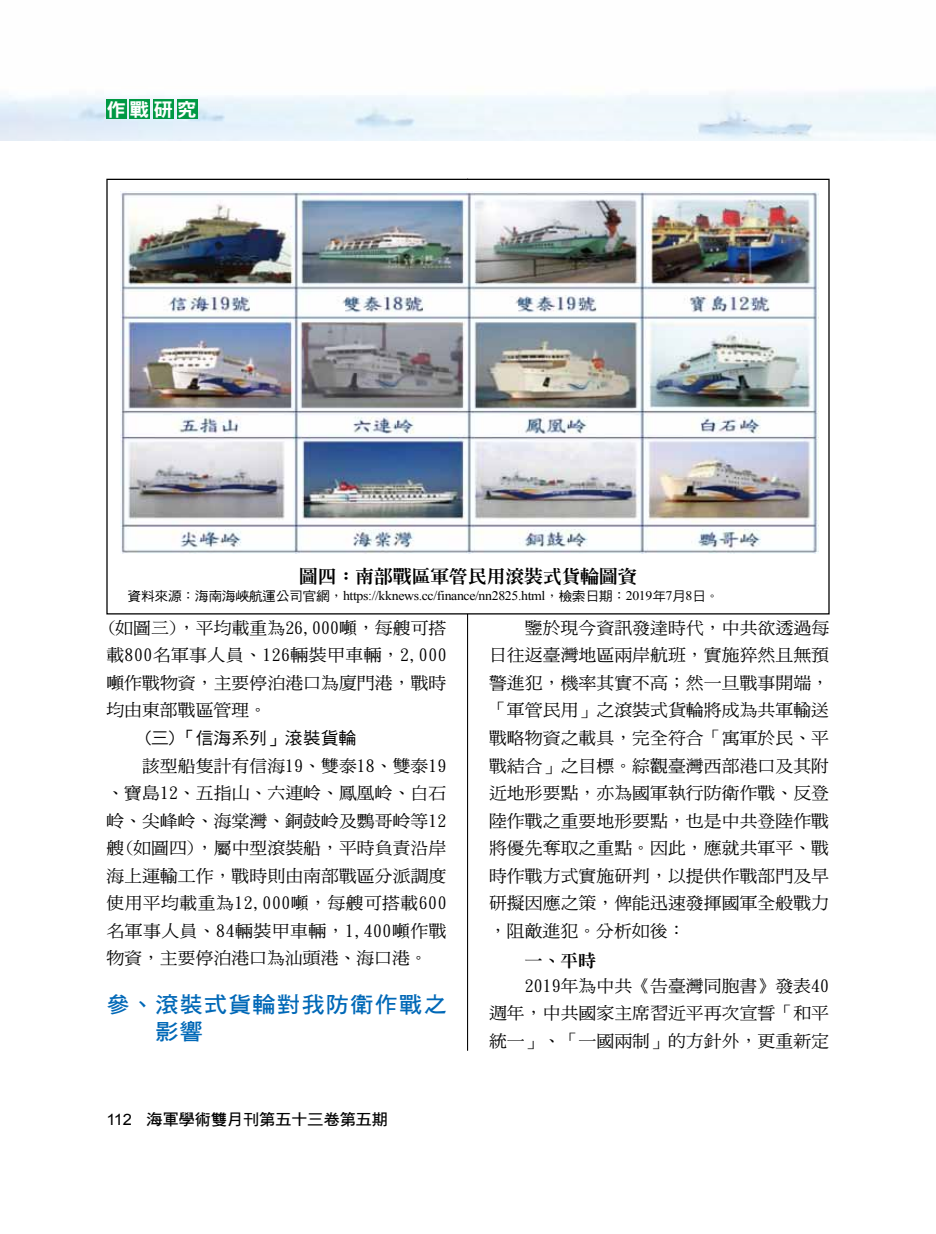
<style>
.page{position:relative;width:936px;height:1234px;background:#fff}
.page>*{position:absolute;margin:0;border:0;box-sizing:border-box;transform-origin:0 0}
.t1{font:22.2px/27.5px "DF Hei Bd HK BF";letter-spacing:.04em;color:#0068b7;scale:1.05 1}
.t2{font:18.6px "DFN Hei XB HK BF";color:#fff;scale:1.05 1}
.t3{font:800 17.85px "Inn Ming";color:#000;scale:1.05 1}
.t4{font:16.95px/27.5px "DF Ming Md HK BF";color:#000;text-align:justify;scale:1.05 1}
.t5{font:16.95px "DF Hei Md HK BF";color:#000;scale:1.05 1}
.t6{font:800 16.95px "Inn Ming";color:#000;scale:1.05 1}
.t7{font:15.6px "DF Hei Bd HK BF";letter-spacing:-.025em;color:#000;scale:1.05 1}
.t8{font:13.05px "Times New Roman";letter-spacing:-.025em;color:#000;scale:1.05 1}
.s1{font-family:"DF Hei Md HK BF"}
.s2{font-family:"DF Kai Shu SB Estd BF"}
.s3{font-family:"Arial"}
</style>
<div class="page">
<img style="left:0;top:90px;width:935px;height:50px">
<hr style="left:467px;top:179px;width:1px;height:871px;background:#000">
<div style="left:106px;top:99px;width:20px;height:20px;background:#094"></div>
<div style="left:130px;top:99px;width:20px;height:20px;background:#094"></div>
<div style="left:153px;top:99px;width:21px;height:20px;background:#094"></div>
<div style="left:177px;top:99px;width:20px;height:20px;background:#094"></div>
<div style="left:106px;top:179px;width:723px;height:435px;background:#fff;border:1px solid #000"></div>
<img style="left:121px;top:191px;width:697px;height:362px">
<p class="t2" style="left:106px;top:100px;width:88px">作戰研究</p>
<p class="t3" style="left:299px;top:566px;width:323px">圖四：南部戰區軍管民用滾裝式貨輪圖資</p>
<p class="t8" style="left:128px;top:586px;width:565px"><span class="s1">資料來源</span><span class="s2">：</span><span class="s1">海南海峽航運公司官網</span><span class="s2">，</span>https://kknews.cc/finance/nn2825.html<span class="s2">，</span><span class="s1">檢索日期</span><span class="s2">：</span>2019<span class="s1">年</span>7<span class="s1">月</span>8<span class="s1">日</span><span class="s2">。</span></p>
<p class="t4" style="left:106px;top:614px;width:325px">(如圖三)，平均載重為26,000噸，每艘可搭載800名軍事人員、126輛裝甲車輛，2,000噸作戰物資，主要停泊港口為廈門港，戰時均由東部戰區管理。</p>
<p class="t5" style="left:142px;top:729px;width:205px">(三)「信海系列」滾裝貨輪</p>
<p class="t4" style="left:106px;top:751px;width:325px;text-indent:36px">該型船隻計有信海19、雙泰18、雙泰19、寶島12、五指山、六連岭、鳳凰岭、白石岭、尖峰岭、海棠灣、銅鼓岭及鸚哥岭等12艘(如圖四)，屬中型滾裝船，平時負責沿岸海上運輸工作，戰時則由南部戰區分派調度使用平均載重為12,000噸，每艘可搭載600名軍事人員、84輛裝甲車輛，1,400噸作戰物資，主要停泊港口為汕頭港、海口港。</p>
<h1 class="t1" style="left:155px;top:989px;width:279px;text-indent:-49px">參、滾裝式貨輪對我防衛作戰之影響</h1>
<p class="t7" style="left:106px;top:1111px;width:270px"><span class="s3">112</span> 海軍學術雙月刊第五十三卷第五期</p>
<p class="t4" style="left:489px;top:614px;width:325px;text-indent:36px">鑒於現今資訊發達時代，中共欲透過每日往返臺灣地區兩岸航班，實施猝然且無預警進犯，機率其實不高；然一旦戰事開端，「軍管民用」之滾裝式貨輪將成為共軍輸送戰略物資之載具，完全符合「寓軍於民、平戰結合」之目標。綜觀臺灣西部港口及其附近地形要點，亦為國軍執行防衛作戰、反登陸作戰之重要地形要點，也是中共登陸作戰將優先奪取之重點。因此，應就共軍平、戰時作戰方式實施研判，以提供作戰部門及早研擬因應之策，俾能迅速發揮國軍全般戰力，阻敵進犯。分析如後：</p>
<p class="t6" style="left:524px;top:951px;width:69px">一、平時</p>
<p class="t4" style="left:489px;top:971px;width:325px;text-indent:36px">2019年為中共《告臺灣同胞書》發表40週年，中共國家主席習近平再次宣誓「和平統一」、「一國兩制」的方針外，更重新定</p>
</div>
